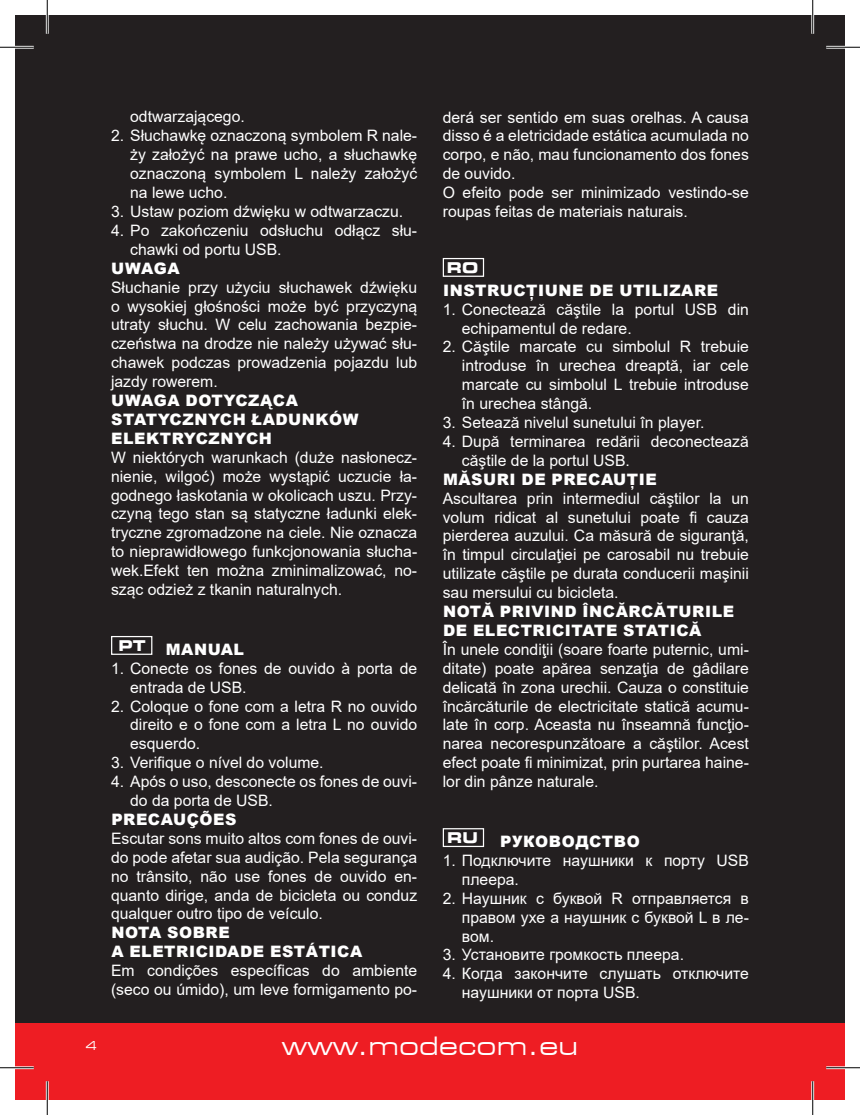
<style>
.page{position:relative;width:860px;height:1115px;background:#fff}
.page>*{position:absolute;margin:0;border:0;box-sizing:border-box;transform-origin:0 0}
.t1{font:25.2px "Square 721 Ex EU";color:#fff}
.t2{font:15.75px/18.9px "Arial";color:#fff;text-align:justify}
.t3{font:900 15.75px/18.9px "Arial";letter-spacing:.035em;color:#fff}
.t4{font:700 14.62px "Square 721 Ex EU";color:#fff}
.t5{font:12.15px "Square 721 Ex EU";color:#fff}
</style>
<div class="page">
<div style="left:15px;top:15px;width:829px;height:1085px;background:#231f20"></div>
<div style="left:15px;top:1023px;width:829px;height:77px;background:#ee1d23"></div>
<div style="left:111px;top:636px;width:41px;height:19px;border:1px solid #fff"></div>
<div style="left:443px;top:258px;width:41px;height:19px;border:1px solid #fff"></div>
<div style="left:443px;top:828px;width:41px;height:19px;border:1px solid #fff"></div>
<hr style="left:0;top:46px;width:34px;height:3px;background:#fff">
<hr style="left:826px;top:46px;width:34px;height:3px;background:#fff">
<hr style="left:0;top:1066px;width:34px;height:3px;background:#fff">
<hr style="left:826px;top:1066px;width:34px;height:3px;background:#fff">
<hr style="left:46px;top:0;width:3px;height:34px;background:#fff">
<hr style="left:46px;top:1081px;width:3px;height:34px;background:#fff">
<hr style="left:811px;top:0;width:3px;height:34px;background:#fff">
<hr style="left:811px;top:1081px;width:3px;height:34px;background:#fff">
<hr style="left:0;top:47px;width:34px;height:1px;background:#000">
<hr style="left:826px;top:47px;width:34px;height:1px;background:#000">
<hr style="left:0;top:1067px;width:34px;height:1px;background:#000">
<hr style="left:826px;top:1067px;width:34px;height:1px;background:#000">
<hr style="left:47px;top:0;width:1px;height:34px;background:#000">
<hr style="left:47px;top:1081px;width:1px;height:34px;background:#000">
<hr style="left:812px;top:0;width:1px;height:34px;background:#000">
<hr style="left:812px;top:1081px;width:1px;height:34px;background:#000">
<p class="t2" style="left:130px;top:107px;width:116px">odtwarzającego.</p>
<p class="t2" style="left:130px;top:126px;width:289px;text-indent:-19px">2. Słuchawkę oznaczoną symbolem R nale&shy;ży założyć na prawe ucho, a słuchawkę oznaczoną symbolem L należy założyć na lewe ucho.</p>
<p class="t2" style="left:111px;top:202px;width:294px">3. Ustaw poziom dźwięku w odtwarzaczu.</p>
<p class="t2" style="left:130px;top:221px;width:289px;text-indent:-19px">4. Po zakończeniu odsłuchu odłącz słu&shy;chawki od portu USB.</p>
<p class="t3" style="left:111px;top:258px;width:70px">UWAGA</p>
<p class="t2" style="left:111px;top:278px;width:308px">Słuchanie przy użyciu słuchawek dźwięku o wysokiej głośności może być przyczyną utraty słuchu. W celu zachowania bezpie&shy;czeństwa na drodze nie należy używać słu&shy;chawek podczas prowadzenia pojazdu lub jazdy rowerem.</p>
<p class="t3" style="left:111px;top:390px;width:249px">UWAGA DOTYCZĄCA<br>STATYCZNYCH ŁADUNKÓW<br>ELEKTRYCZNYCH</p>
<p class="t2" style="left:111px;top:448px;width:308px">W niektórych warunkach (duże nasłonecz&shy;nienie, wilgoć) może wystąpić uczucie ła&shy;godnego łaskotania w okolicach uszu. Przy&shy;czyną tego stan są statyczne ładunki elek&shy;tryczne zgromadzone na ciele. Nie oznacza to nieprawidłowego funkcjonowania słucha&shy;wek.Efekt ten można zminimalizować, no&shy;sząc odzież z tkanin naturalnych.</p>
<p class="t4" style="left:118px;top:637px;width:29px">PT</p>
<p class="t3" style="left:166px;top:639px;width:80px">MANUAL</p>
<p class="t2" style="left:130px;top:659px;width:288px;text-indent:-19px">1. Conecte os fones de ouvido à porta de entrada de USB.</p>
<p class="t2" style="left:130px;top:696px;width:288px;text-indent:-19px">2. Coloque o fone com a letra R no ouvido direito e o fone com a letra L no ouvido esquerdo.</p>
<p class="t2" style="left:111px;top:753px;width:214px">3. Verifique o nível do volume.</p>
<p class="t2" style="left:130px;top:772px;width:288px;text-indent:-19px">4. Após o uso, desconecte os fones de ouvi&shy;do da porta de USB.</p>
<p class="t3" style="left:111px;top:809px;width:127px">PRECAUÇÕES</p>
<p class="t2" style="left:111px;top:829px;width:308px">Escutar sons muito altos com fones de ouvi&shy;do pode afetar sua audição. Pela segurança no trânsito, não use fones de ouvido en&shy;quanto dirige, anda de bicicleta ou conduz qualquer outro tipo de veículo.</p>
<p class="t3" style="left:111px;top:923px;width:252px">NOTA SOBRE<br>A ELETRICIDADE ESTÁTICA</p>
<p class="t2" style="left:111px;top:961px;width:308px">Em condições específicas do ambiente (seco ou úmido), um leve formigamento po-</p>
<p class="t2" style="left:443px;top:107px;width:308px;text-align:left">derá ser sentido em suas orelhas. A causa disso é a eletricidade estática acumulada no corpo, e não, mau funcionamento dos fones de ouvido.<br>O efeito pode ser minimizado vestindo-se roupas feitas de materiais naturais.</p>
<p class="t4" style="left:447px;top:259px;width:33px">RO</p>
<p class="t3" style="left:443px;top:280px;width:277px">INSTRUCŢIUNE DE UTILIZARE</p>
<p class="t2" style="left:462px;top:300px;width:288px;text-indent:-19px">1. Conectează căştile la portul USB din echipamentul de redare.</p>
<p class="t2" style="left:462px;top:337px;width:289px;text-indent:-19px">2. Căştile marcate cu simbolul R trebuie introduse în urechea dreaptă, iar cele marcate cu simbolul L trebuie introduse în urechea stângă.</p>
<p class="t2" style="left:443px;top:413px;width:263px">3. Setează nivelul sunetului în player.</p>
<p class="t2" style="left:462px;top:432px;width:289px;text-indent:-19px">4. După terminarea redării deconectează căştile de la portul USB.</p>
<p class="t3" style="left:443px;top:469px;width:215px">MĂSURI DE PRECAUŢIE</p>
<p class="t2" style="left:443px;top:489px;width:308px">Ascultarea prin intermediul căştilor la un volum ridicat al sunetului poate fi cauza pierderea auzului. Ca măsură de siguranţă, în timpul circulaţiei pe carosabil nu trebuie utilizate căştile pe durata conducerii maşinii sau mersului cu bicicleta.</p>
<p class="t3" style="left:443px;top:602px;width:293px">NOTĂ PRIVIND ÎNCĂRCĂTURILE<br>DE ELECTRICITATE STATICĂ</p>
<p class="t2" style="left:443px;top:640px;width:308px">În unele condiţii (soare foarte puternic, umi&shy;ditate) poate apărea senzaţia de gâdilare delicată în zona urechii. Cauza o constituie încărcăturile de electricitate statică acumu&shy;late în corp. Aceasta nu înseamnă funcţio&shy;narea necorespunzătoare a căştilor. Acest efect poate fi minimizat, prin purtarea haine&shy;lor din pânze naturale.</p>
<p class="t4" style="left:447px;top:829px;width:32px">RU</p>
<p class="t3" style="left:500px;top:831px;width:141px">РУКОВОДСТВО</p>
<p class="t2" style="left:462px;top:851px;width:289px;text-indent:-19px">1. Подключите наушники к порту USB плеерa.</p>
<p class="t2" style="left:462px;top:889px;width:289px;text-indent:-19px">2. Наушник с буквой R отправляется в правом ухе а наушник с буквой L в ле&shy;вом.</p>
<p class="t2" style="left:443px;top:945px;width:243px">3. Установите громкость плеера.</p>
<p class="t2" style="left:462px;top:964px;width:289px;text-indent:-19px">4. Когда закончите слушать отключите наушники от порта USB.</p>
<p class="t5" style="left:86px;top:1038px;width:13px">4</p>
<h1 class="t1" style="left:282px;top:1031px;width:298px">www.modecom.eu</h1>
</div>
